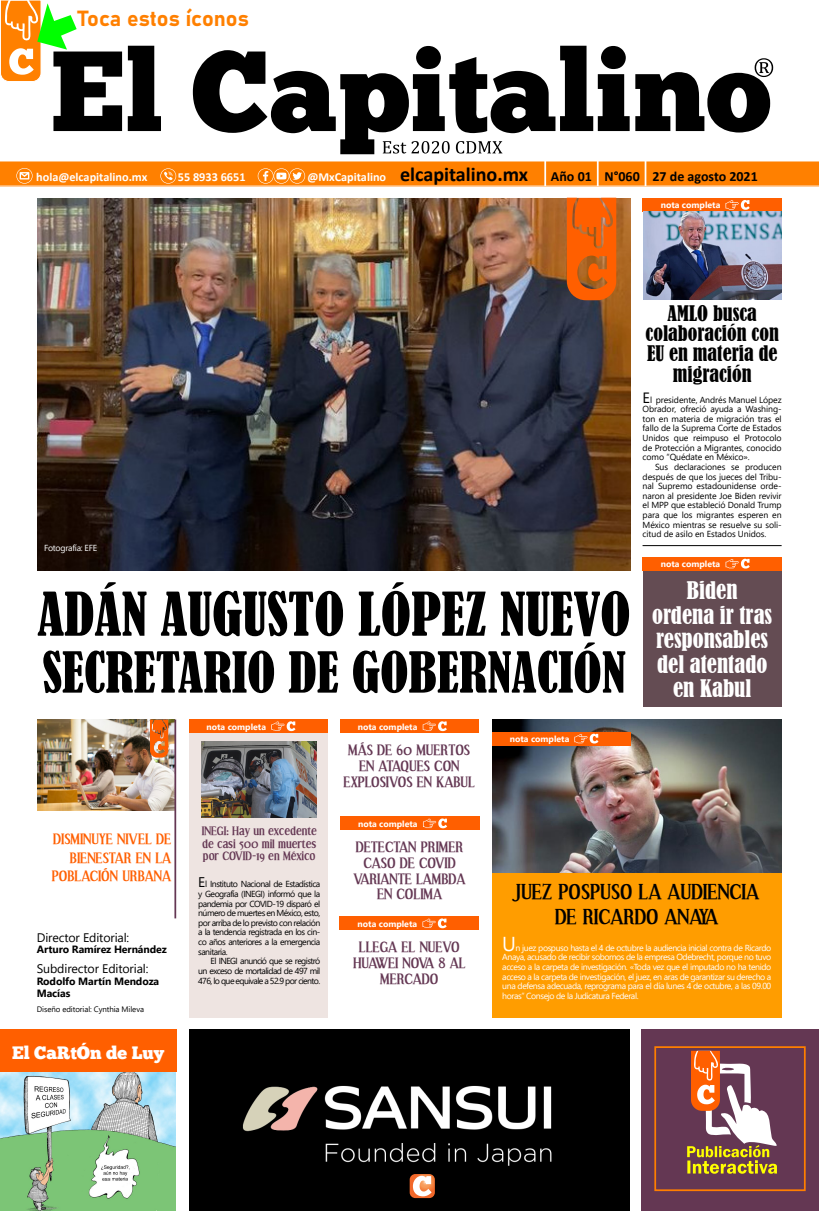
<style>
.page{position:relative;width:819px;height:1211px;background:#fff}
.page>*{position:absolute;margin:0;border:0;box-sizing:border-box;transform-origin:0 0}
.t1{font:condensed 56px "Bernard";color:#000}
.t2{font:condensed 52.5px "Bernard";color:#000}
.t3{font:condensed 22.75px/24.5px "Bernard";color:#fff;text-align:center}
.t4{font:21.61px "Bahnschrift";color:#ff8000}
.t5{font:condensed 20.12px "Bernard";color:#000}
.t6{font:700 20.12px "Effloresce";color:#000}
.t7{font:20.12px "Segoe UI";color:#fff}
.t8{font:17.85px "Chunk Five Ex";color:#fff}
.t9{font:700 14px/15.8px "Effloresce";color:#643753;text-align:center}
.t10{font:700 14px "Calibri";color:#000}
.t11{font:700 14px/18.4px "Effloresce";color:#ff5f00;text-align:right}
.t12{font:12.42px "Segoe UI";letter-spacing:-.01em;color:#000}
.t13{font:700 12.25px "Calibri";color:#fff}
.t14{font:700 11.38px/12.2px "Effloresce";color:#643753;text-align:justify}
.t15{font:700 10.5px/11.7px "Segoe UI";letter-spacing:-.01em;color:#000}
.t16{font:8.75px/9.6px "Segoe UI";letter-spacing:-.035em;color:#000;text-align:justify}
.t17{font:8.75px/9.6px "Segoe UI";letter-spacing:-.05em;color:#fff;text-align:justify}
.t18{font:700 8.75px "Segoe UI";color:#fff}
.t19{font:8.75px "Segoe UI";letter-spacing:-.03em;color:#fff}
.t20{font:7.88px "Segoe UI";letter-spacing:-.01em;color:#000}
.s1{font-size:12.25px;color:#fff}
.s2{font-size:20.12px}
.s3{font-size:14.88px}
.s4{font-size:14px}
</style>
<div class="page">
<img style="left:37px;top:198px;width:593px;height:372px">
<img style="left:0;top:1071px;width:176px;height:139px">
<img style="left:37px;top:719px;width:137px;height:91px">
<img style="left:492px;top:719px;width:289px;height:154px">
<div style="left:189px;top:1029px;width:441px;height:181px;background:#000"></div>
<img style="left:242px;top:1085px;width:310px;height:81px">
<div style="left:189px;top:721px;width:138px;height:296px;background:#eee4e1"></div>
<div style="left:642px;top:1029px;width:177px;height:181px;background:#643753"></div>
<hr style="left:174px;top:719px;width:2px;height:199px;background:#643753">
<div style="left:492px;top:873px;width:289px;height:144px;background:#ff9d00"></div>
<div style="left:642px;top:563px;width:139px;height:144px;background:#644c53"></div>
<svg style="left:409px;top:1174px;width:26px;height:23px"></svg>
<div style="left:654px;top:1046px;width:151px;height:145px;border:2px solid #ff7e00"></div>
<hr style="left:642px;top:545px;width:139px;height:1px;background:#000">
<div style="left:340px;top:719px;width:139px;height:13px;background:#ff5f00"></div>
<svg style="left:422px;top:721px;width:25px;height:10px"></svg>
<div style="left:340px;top:816px;width:139px;height:14px;background:#ff5f00"></div>
<svg style="left:423px;top:818px;width:24px;height:10px"></svg>
<div style="left:340px;top:916px;width:139px;height:13px;background:#ff5f00"></div>
<svg style="left:422px;top:918px;width:24px;height:10px"></svg>
<div style="left:189px;top:719px;width:138px;height:13px;background:#ff5f00"></div>
<svg style="left:271px;top:721px;width:24px;height:10px"></svg>
<div style="left:492px;top:732px;width:138px;height:13px;background:#ff5f00"></div>
<svg style="left:574px;top:733px;width:24px;height:10px"></svg>
<div style="left:642px;top:557px;width:139px;height:13px;background:#ff5f00"></div>
<svg style="left:725px;top:558px;width:24px;height:10px"></svg>
<svg style="left:687px;top:1050px;width:90px;height:123px"></svg>
<svg style="left:53px;top:46px;width:717px;height:108px"></svg>
<svg style="left:383px;top:141px;width:119px;height:12px"></svg>
<svg style="left:754px;top:58px;width:19px;height:19px"></svg>
<svg style="left:0;top:161px;width:819px;height:26px;background:#ff8914"></svg>
<svg style="left:1px;top:0;width:76px;height:82px"></svg>
<div style="left:642px;top:198px;width:139px;height:13px;background:#ff5f00"></div>
<svg style="left:725px;top:200px;width:24px;height:10px"></svg>
<img style="left:643px;top:211px;width:138px;height:88px">
<svg style="left:150px;top:719px;width:18px;height:38px"></svg>
<svg style="left:567px;top:198px;width:49px;height:102px;background:#e85f0a"></svg>
<img style="left:202px;top:741px;width:115px;height:77px">
<div style="left:0;top:1029px;width:176px;height:42px;background:#ff5f00"></div>
<p class="t4" style="left:78px;top:2px;width:172px">Toca estos íconos</p>
<p class="t13" style="left:36px;top:168px;width:113px">hola@elcapitalino.mx</p>
<p class="t13" style="left:178px;top:168px;width:69px">55 8933 6651</p>
<p class="t10" style="left:307px;top:166px;width:452px"><span class="s1">@MxCapitalino</span> <span class="s2">elcapitalino.mx</span> Año 01 N°060 27 de agosto 2021</p>
<p class="t18" style="left:660px;top:197px;width:61px">nota completa</p>
<p class="t5" style="left:667px;top:302px;width:91px">AMLO busca</p>
<p class="t5" style="left:645px;top:322px;width:135px">colaboración con</p>
<p class="t5" style="left:647px;top:342px;width:132px">EU en materia de</p>
<p class="t5" style="left:672px;top:362px;width:80px">migración</p>
<p class="t19" style="left:44px;top:540px;width:55px">Fotografía: EFE</p>
<p class="t1" style="left:37px;top:581px;width:594px">ADÁN AUGUSTO LÓPEZ NUEVO</p>
<p class="t2" style="left:42px;top:642px;width:585px">SECRETARIO DE GOBERNACIÓN</p>
<p class="t18" style="left:206px;top:718px;width:61px">nota completa</p>
<p class="t18" style="left:358px;top:718px;width:61px">nota completa</p>
<p class="t9" style="left:343px;top:742px;width:133px">MÁS DE 60 MUERTOS<br>EN ATAQUES CON<br>EXPLOSIVOS EN KABUL</p>
<p class="t18" style="left:510px;top:730px;width:61px">nota completa</p>
<p class="t16" style="left:642px;top:394px;width:140px"><span class="s3">E</span>l presidente, Andrés Manuel López Obrador, ofreció ayuda a Washing&shy;ton en materia de migración tras el fallo de la Suprema Corte de Estados Unidos que reimpuso el Protocolo de Protección a Migrantes, conocido como “Quédate en México».</p>
<p class="t16" style="left:642px;top:461px;width:140px;text-indent:12px">Sus declaraciones se producen después de que los jueces del Tribu&shy;nal Supremo estadounidense orde&shy;naron al presidente Joe Biden revivir el MPP que estableció Donald Trump para que los migrantes esperen en México mientras se resuelve su soli&shy;citud de asilo en Estados Unidos.</p>
<p class="t18" style="left:660px;top:556px;width:61px">nota completa</p>
<p class="t3" style="left:686px;top:578px;width:52px">Biden</p>
<p class="t3" style="left:652px;top:603px;width:121px">ordena ir tras</p>
<p class="t3" style="left:656px;top:627px;width:113px">responsables del atentado en Kabul</p>
<p class="t11" style="left:52px;top:830px;width:121px">DISMINUYE NIVEL DE<br>BIENESTAR EN LA<br>POBLACIÓN URBANA</p>
<p class="t12" style="left:37px;top:925px;width:94px">Director Editorial:</p>
<p class="t15" style="left:37px;top:942px;width:131px">Arturo Ramírez Hernández</p>
<p class="t12" style="left:37px;top:957px;width:113px">Subdirector Editorial:</p>
<p class="t15" style="left:37px;top:974px;width:124px">Rodolfo Martín Mendoza<br>Macías</p>
<p class="t20" style="left:37px;top:1002px;width:109px">Diseño editorial: Cynthia Mileva</p>
<p class="t8" style="left:10px;top:1030px;width:153px">El CaRtÓn de Luy</p>
<p class="t8" style="left:12px;top:1039px;width:153px">El CaRtÓn de Luy</p>
<p class="t14" style="left:202px;top:825px;width:116px">INEGI: Hay un excedente de casi 500 mil muertes por COVID-19 en México</p>
<p class="t16" style="left:198px;top:878px;width:124px"><span class="s4">E</span>l Instituto Nacional de Estadística y Geografía (INEGI) informó que la pandemia por COVID-19 disparó el número de muertes en México, esto, por arriba de lo previsto con relación a la tendencia registrada en los cin&shy;co años anteriores a la emergencia sanitaria.</p>
<p class="t16" style="left:198px;top:955px;width:124px;text-indent:12px">El INEGI anunció que se registró un exceso de mortalidad de 497 mil 476, lo que equivale a 52.9 por ciento.</p>
<p class="t18" style="left:358px;top:815px;width:61px">nota completa</p>
<p class="t9" style="left:353px;top:839px;width:113px">DETECTAN PRIMER<br>CASO DE COVID<br>VARIANTE LAMBDA</p>
<p class="t9" style="left:377px;top:886px;width:67px">EN COLIMA</p>
<p class="t18" style="left:357px;top:915px;width:61px">nota completa</p>
<p class="t9" style="left:353px;top:939px;width:114px">LLEGA EL NUEVO<br>HUAWEI NOVA 8 AL<br>MERCADO</p>
<p class="t6" style="left:514px;top:880px;width:247px">JUEZ POSPUSO LA AUDIENCIA</p>
<p class="t6" style="left:555px;top:905px;width:164px">DE RICARDO ANAYA</p>
<p class="t7" style="left:502px;top:924px;width:15px">U</p>
<p class="t17" style="left:502px;top:942px;width:270px;text-indent:13px">n juez pospuso hasta el 4 de octubre la audiencia inicial contra de Ricardo Anaya, acusado de recibir sobornos de la empresa Odebrecht, porque no tuvo acceso a la carpeta de investigación. «Toda vez que el imputado no ha tenido acceso a la carpeta de investigación, el juez, en aras de garantizar su derecho a una defensa adecuada, reprograma para el día lunes 4 de octubre, a las 09.00 horas” Consejo de la Judicatura Federal.</p>
</div>
